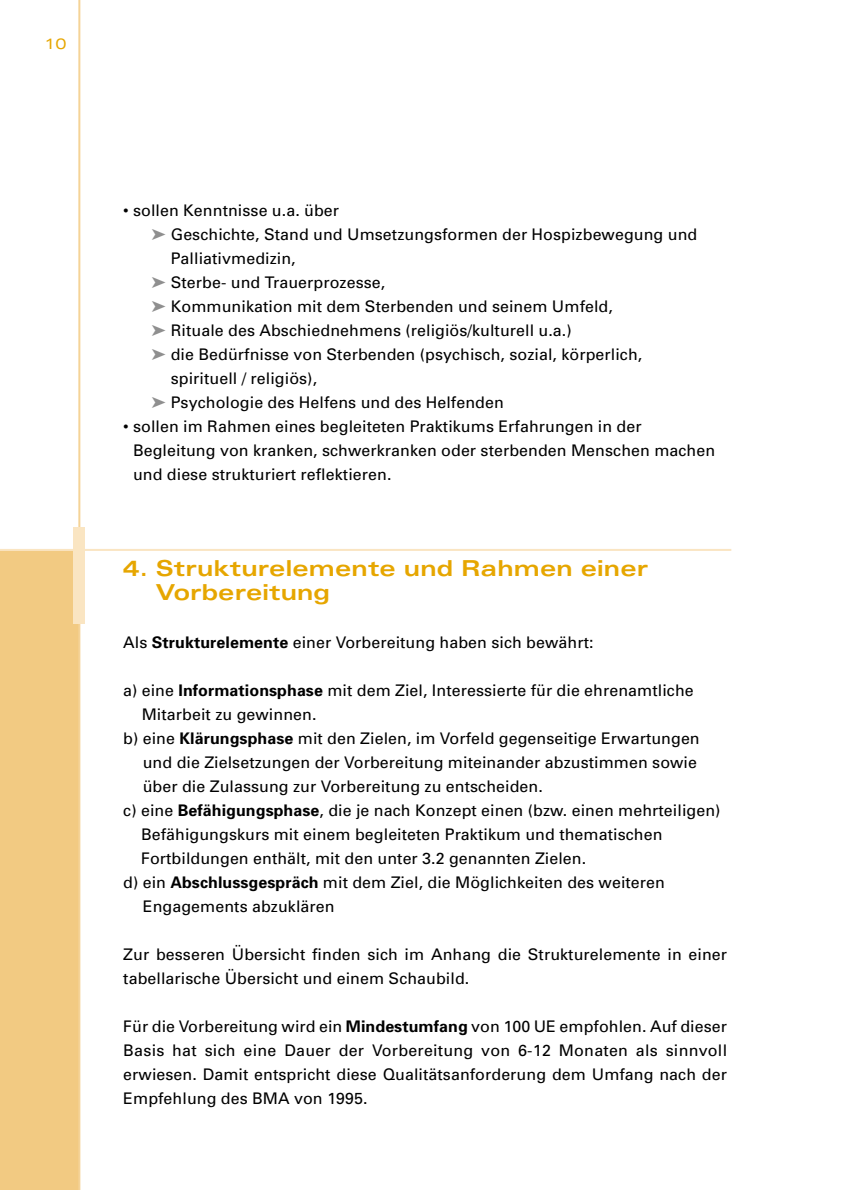
<style>
.page{position:relative;width:842px;height:1190px;background:#fff}
.page>*{position:absolute;margin:0;border:0;box-sizing:border-box;transform-origin:0 0}
.t1{font:700 expanded 22px/24px "Univers";letter-spacing:.005em;color:#e6a600}
.t2{font:16px/24px "Univers";letter-spacing:.005em;color:#000}
.t3{font:expanded 15px "Univers";color:#e6a600}
.s1{color:#8f8f8f}
.s2{font-weight:700}
</style>
<div class="page">
<div style="left:0;top:550px;width:79px;height:640px;background:#f2ca82"></div>
<hr style="left:78px;top:0;width:2px;height:1190px;background:#f5d397">
<hr style="left:0;top:549px;width:731px;height:2px;background:#fae5c2">
<div style="left:74px;top:527px;width:11px;height:97px;background:#fae5c2"></div>
<p class="t3" style="left:44px;top:38px;width:24px">10</p>
<p class="t2" style="left:123px;top:200px;width:217px">• sollen Kenntnisse u.a. über</p>
<p class="t2" style="left:152px;top:224px;width:547px"><span class="s1">➤</span> Geschichte, Stand und Umsetzungsformen der Hospizbewegung und</p>
<p class="t2" style="left:171px;top:248px;width:126px">Palliativmedizin,</p>
<p class="t2" style="left:152px;top:272px;width:235px"><span class="s1">➤</span> Sterbe- und Trauerprozesse,</p>
<p class="t2" style="left:152px;top:296px;width:463px"><span class="s1">➤</span> Kommunikation mit dem Sterbenden und seinem Umfeld,</p>
<p class="t2" style="left:152px;top:320px;width:422px"><span class="s1">➤</span> Rituale des Abschiednehmens (religiös/kulturell u.a.)</p>
<p class="t2" style="left:152px;top:344px;width:492px"><span class="s1">➤</span> die Bedürfnisse von Sterbenden (psychisch, sozial, körperlich,</p>
<p class="t2" style="left:171px;top:368px;width:148px">spirituell / religiös),</p>
<p class="t2" style="left:152px;top:392px;width:354px"><span class="s1">➤</span> Psychologie des Helfens und des Helfenden</p>
<p class="t2" style="left:133px;top:416px;width:584px;text-indent:-10px">• sollen im Rahmen eines begleiteten Praktikums Erfahrungen in der<br>Begleitung von kranken, schwerkranken oder sterbenden Menschen machen und diese strukturiert reflektieren.</p>
<h1 class="t1" style="left:156px;top:558px;width:494px;text-indent:-33px">4. Strukturelemente und Rahmen einer<br>Vorbereitung</h1>
<p class="t2" style="left:123px;top:632px;width:472px">Als <span class="s2">Strukturelemente</span> einer Vorbereitung haben sich bewährt:</p>
<p class="t2" style="left:123px;top:680px;width:572px">a) eine <span class="s2">Informationsphase</span> mit dem Ziel, Interessierte für die ehrenamtliche</p>
<p class="t2" style="left:142px;top:704px;width:176px">Mitarbeit zu gewinnen.</p>
<p class="t2" style="left:123px;top:728px;width:578px">b) eine <span class="s2">Klärungsphase</span> mit den Zielen, im Vorfeld gegenseitige Erwartungen</p>
<p class="t2" style="left:143px;top:752px;width:556px">und die Zielsetzungen der Vorbereitung miteinander abzustimmen sowie</p>
<p class="t2" style="left:143px;top:776px;width:402px">über die Zulassung zur Vorbereitung zu entscheiden.</p>
<p class="t2" style="left:123px;top:800px;width:599px">c) eine <span class="s2">Befähigungsphase</span>, die je nach Konzept einen (bzw. einen mehrteiligen)</p>
<p class="t2" style="left:141px;top:824px;width:523px">Befähigungskurs mit einem begleiteten Praktikum und thematischen</p>
<p class="t2" style="left:141px;top:848px;width:447px">Fortbildungen enthält, mit den unter 3.2 genannten Zielen.</p>
<p class="t2" style="left:123px;top:872px;width:543px">d) ein <span class="s2">Abschlussgespräch</span> mit dem Ziel, die Möglichkeiten des weiteren</p>
<p class="t2" style="left:143px;top:896px;width:193px">Engagements abzuklären</p>
<p class="t2" style="left:123px;top:944px;width:605px">Zur besseren Übersicht finden sich im Anhang die Strukturelemente in einer tabellarische Übersicht und einem Schaubild.</p>
<p class="t2" style="left:123px;top:1016px;width:605px;text-align:justify">Für die Vorbereitung wird ein <span class="s2">Mindestumfang</span> von 100 UE empfohlen. Auf dieser Basis hat sich eine Dauer der Vorbereitung von 6-12 Monaten als sinnvoll erwiesen. Damit entspricht diese Qualitätsanforderung dem Umfang nach der Empfehlung des BMA von 1995.</p>
</div>
